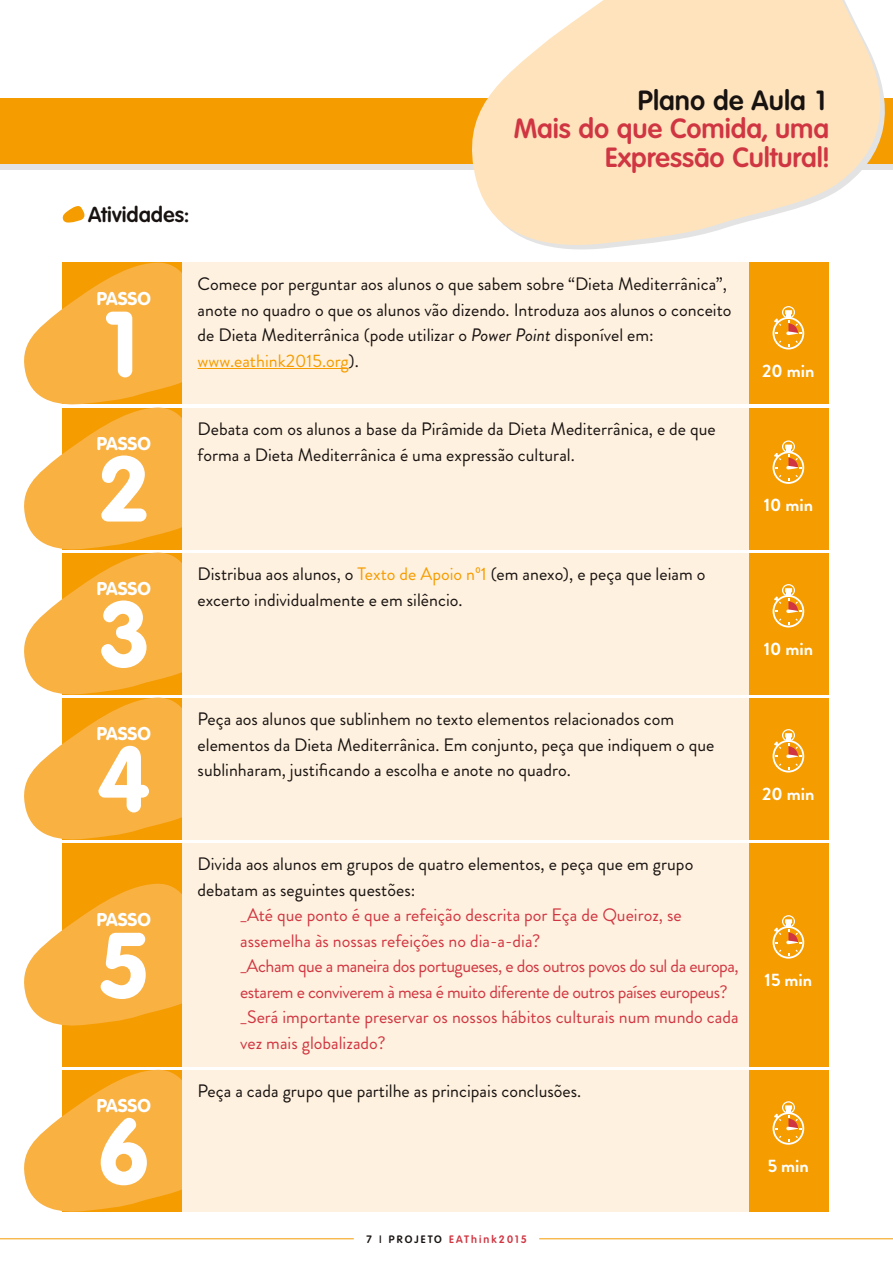
<style>
.page{position:relative;width:893px;height:1263px;background:#fff}
.page>*{position:absolute;margin:0;border:0;box-sizing:border-box;transform-origin:0 0}
.t1{font:700 90px "Volkswagen";color:#fff}
.t2{font:600 27px/28.5px "Volkswagen";letter-spacing:-.005em;color:#d03642;text-align:right}
.t3{font:600 27px "Volkswagen";color:#181311}
.t4{font:600 21px "Volkswagen";color:#181311}
.t5{font:18px/25.5px "Brandon Grotesque";color:#181311}
.t6{font:18px/25.5px "Brandon Grotesque";color:#d03642}
.t7{font:700 18px "Volkswagen";color:#fff}
.t8{font:700 18px "Brandon Grotesque";color:#fff}
.t9{font:600 10.5px "Volkswagen";letter-spacing:.2em;color:#d03642}
.s1{font-style:italic}
.s2{color:#f59c00}
.s3{color:#181311}
</style>
<div class="page">
<hr style="left:539px;top:1238px;width:354px;height:1px;background:#f59c00">
<hr style="left:0;top:1238px;width:354px;height:1px;background:#f59c00">
<div style="left:63px;top:408px;width:766px;height:141px;background:#f59c00"></div>
<div style="left:63px;top:263px;width:766px;height:141px;background:#f59c00"></div>
<div style="left:63px;top:553px;width:766px;height:141px;background:#f59c00"></div>
<div style="left:63px;top:698px;width:766px;height:141px;background:#f59c00"></div>
<div style="left:63px;top:1070px;width:766px;height:141px;background:#f59c00"></div>
<div style="left:63px;top:843px;width:766px;height:223px;background:#f59c00"></div>
<div style="left:0;top:104px;width:893px;height:66px;background:#e3e3e3"></div>
<div style="left:0;top:98px;width:893px;height:66px;background:#f59c00"></div>
<svg style="left:472px;top:0;width:413px;height:249px;fill:#fee3bd"></svg>
<svg style="left:24px;top:262px;width:194px;height:578px"></svg>
<svg style="left:24px;top:1069px;width:194px;height:143px"></svg>
<svg style="left:24px;top:882px;width:159px;height:145px"></svg>
<svg style="left:62px;top:206px;width:23px;height:17px"></svg>
<div style="left:183px;top:408px;width:566px;height:141px;background:#fff1df"></div>
<div style="left:183px;top:263px;width:566px;height:141px;background:#fff1df"></div>
<hr style="left:198px;top:368px;width:150px;height:1px;background:#f59c00">
<svg style="left:773px;top:440px;width:31px;height:44px"></svg>
<svg style="left:773px;top:306px;width:31px;height:43px"></svg>
<div style="left:183px;top:553px;width:566px;height:141px;background:#fff1df"></div>
<div style="left:183px;top:698px;width:566px;height:141px;background:#fff1df"></div>
<div style="left:183px;top:1070px;width:566px;height:141px;background:#fff1df"></div>
<div style="left:183px;top:843px;width:566px;height:223px;background:#fff1df"></div>
<svg style="left:773px;top:584px;width:31px;height:43px"></svg>
<svg style="left:773px;top:729px;width:31px;height:43px"></svg>
<svg style="left:773px;top:1101px;width:31px;height:44px"></svg>
<svg style="left:773px;top:915px;width:31px;height:43px"></svg>
<p class="t4" style="left:88px;top:201px;width:103px">Atividades:</p>
<h2 class="t3" style="left:638px;top:84px;width:193px">Plano de Aula 1</h2>
<h2 class="t2" style="left:514px;top:114px;width:317px">Mais do que Comida, uma<br>Expressão Cultural!</h2>
<p class="t7" style="left:97px;top:287px;width:56px">PASSO</p>
<h1 class="t1" style="left:97px;top:288px;width:55px">1</h1>
<p class="t7" style="left:97px;top:432px;width:56px">PASSO</p>
<h1 class="t1" style="left:97px;top:433px;width:55px">2</h1>
<p class="t7" style="left:97px;top:577px;width:56px">PASSO</p>
<h1 class="t1" style="left:97px;top:578px;width:55px">3</h1>
<p class="t7" style="left:97px;top:722px;width:56px">PASSO</p>
<h1 class="t1" style="left:97px;top:723px;width:55px">4</h1>
<p class="t7" style="left:97px;top:908px;width:56px">PASSO</p>
<h1 class="t1" style="left:97px;top:910px;width:55px">5</h1>
<p class="t7" style="left:97px;top:1094px;width:56px">PASSO</p>
<h1 class="t1" style="left:97px;top:1096px;width:55px">6</h1>
<p class="t5" style="left:198px;top:271px;width:535px">Comece por perguntar aos alunos o que sabem sobre “Dieta Mediterrânica”, anote no quadro o que os alunos vão dizendo. Introduza aos alunos o conceito de Dieta Mediterrânica (pode utilizar o <span class="s1">Power Point</span> disponível em: <span class="s2">www.eathink2015.org</span>).</p>
<p class="t5" style="left:198px;top:416px;width:520px">Debata com os alunos a base da Pirâmide da Dieta Mediterrânica, e de que forma a Dieta Mediterrânica é uma expressão cultural.</p>
<p class="t5" style="left:198px;top:561px;width:509px">Distribua aos alunos, o <span class="s2">Texto de Apoio nº1</span> (em anexo), e peça que leiam o excerto individualmente e em silêncio.</p>
<p class="t5" style="left:198px;top:706px;width:518px">Peça aos alunos que sublinhem no texto elementos relacionados com elementos da Dieta Mediterrânica. Em conjunto, peça que indiquem o que sublinharam, justificando a escolha e anote no quadro.</p>
<p class="t5" style="left:198px;top:851px;width:497px">Divida aos alunos em grupos de quatro elementos, e peça que em grupo debatam as seguintes questões:</p>
<p class="t6" style="left:240px;top:903px;width:500px">_Até que ponto é que a refeição descrita por Eça de Queiroz, se assemelha às nossas refeições no dia-a-dia?<br>_Acham que a maneira dos portugueses, e dos outros povos do sul da europa, estarem e conviverem à mesa é muito diferente de outros países europeus? _Será importante preservar os nossos hábitos culturais num mundo cada vez mais globalizado?</p>
<p class="t5" style="left:198px;top:1079px;width:385px">Peça a cada grupo que partilhe as principais conclusões.</p>
<p class="t9" style="left:366px;top:1232px;width:162px"><span class="s3">7 | PROJETO</span> EAThink2015</p>
<p class="t8" style="left:762px;top:358px;width:54px">20 min</p>
<p class="t8" style="left:764px;top:492px;width:51px">10 min</p>
<p class="t8" style="left:764px;top:636px;width:51px">10 min</p>
<p class="t8" style="left:762px;top:781px;width:54px">20 min</p>
<p class="t8" style="left:765px;top:967px;width:49px">15 min</p>
<p class="t8" style="left:768px;top:1153px;width:43px">5 min</p>
</div>
